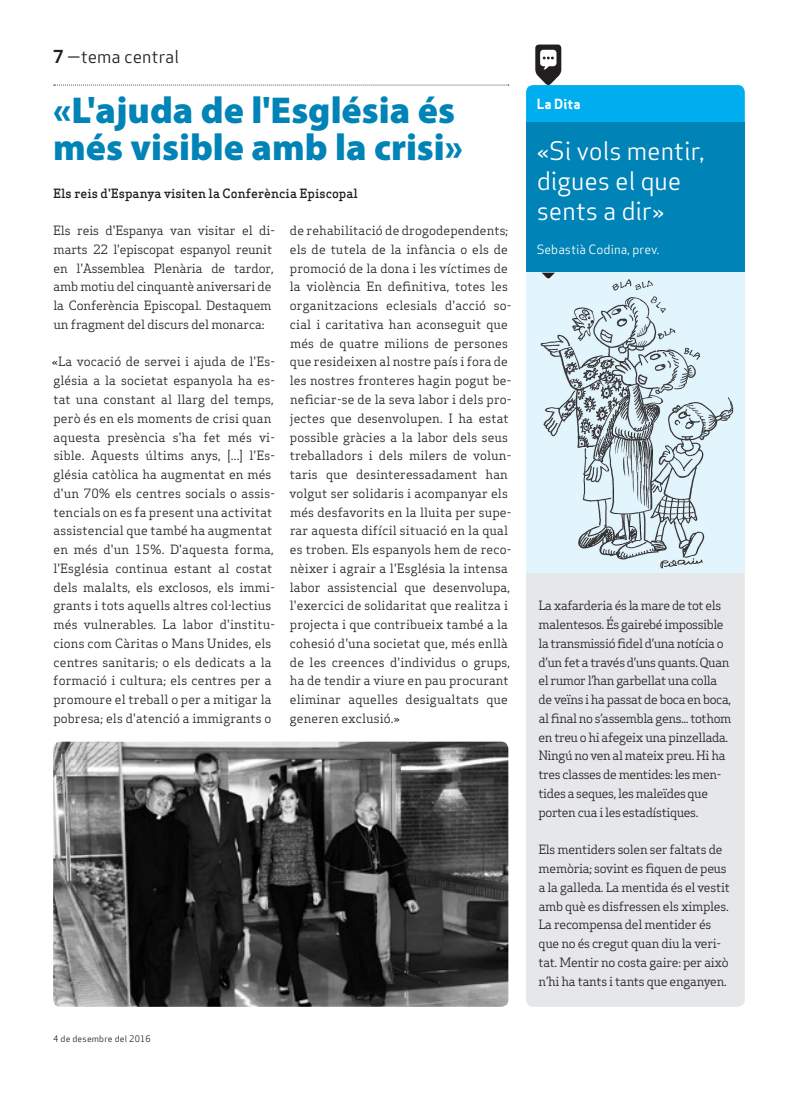
<style>
.page{position:relative;width:798px;height:1099px;background:#fff}
.page>*{position:absolute;margin:0;border:0;box-sizing:border-box;transform-origin:0 0}
.Titulars{font:900 37.5px/37.5px "Myriad Pro";color:#0083b6}
.Subtitol_Secció{font:25px/30px "Apex Sans Book T";color:#fff}
.Capçalera{font:17.5px "Apex Sans Book T";color:#231f20}
.Titular_Secció_Petit{font:13.75px "Apex Sans Bold T";color:#fff}
.Text_General{font:12.5px/18.8px "Apex Serif";letter-spacing:.01em;color:#231f20}
.Text_General-2{font:12.5px/18.8px "Apex Serif";letter-spacing:-.03em;color:#231f20}
.Text_General-3{font:12.5px/18.8px "Apex Serif";letter-spacing:-.02em;color:#231f20}
.Text_General-4{font:12.5px/18.8px "Apex Serif";letter-spacing:-.01em;color:#231f20}
.Autors{font:500 12.5px "Apex Serif";color:#231f20}
.Titulars-2{font:12.5px "Apex Sans Book T";color:#fff}
.Data_Peu{font:8.75px "Apex Sans Book T";letter-spacing:.02em;color:#231f20}
.s1{font-family:"Apex Sans Bold T"}
</style>
<div class="page">
<svg style="left:54px;top:85px;width:454px;height:1px"></svg>
<img style="left:53px;top:741px;width:455px;height:265px">
<div style="left:526px;top:573px;width:218px;height:433px;background:#e6e7e9"></div>
<div style="left:526px;top:123px;width:218px;height:150px;background:#0083b6"></div>
<img style="left:526px;top:273px;width:218px;height:300px">
<svg style="left:541px;top:273px;width:13px;height:6px"></svg>
<svg style="left:526px;top:45px;width:218px;height:78px"></svg>
<p class="Capçalera" style="left:53px;top:46px;width:127px"><span class="s1">7</span> —tema central</p>
<p class="Titulars" style="left:53px;top:90px;width:411px">«L'ajuda de l'Església és més visible amb la crisi»</p>
<p class="Autors" style="left:53px;top:185px;width:306px">Els reis d'Espanya visiten la Conferència Episcopal</p>
<p class="Text_General-4" style="left:53px;top:221px;width:223px">Els reis d'Espanya van visitar el di&shy;marts 22 l'episcopat espanyol reunit en l'Assemblea Plenària de tardor, amb motiu del cinquantè aniversari de la Conferència Episcopal. Destaquem un fragment del discurs del monarca:</p>
<p class="Text_General" style="left:52px;top:352px;width:224px">«La vocació de servei i ajuda de l'Es&shy;glésia a la societat espanyola ha es&shy;tat una constant al llarg del temps, però és en els moments de crisi quan aquesta presència s'ha fet més vi&shy;sible. Aquests últims anys, [...] l'Es&shy;glésia catòlica ha augmentat en més d'un 70% els centres socials o assis&shy;tencials on es fa present una activitat assistencial que també ha augmentat en més d'un 15%. D'aquesta forma, l'Església continua estant al costat dels malalts, els exclosos, els immi&shy;grants i tots aquells altres col·lectius més vulnerables. La labor d'institu&shy;cions com Càritas o Mans Unides, els centres sanitaris; o els dedicats a la formació i cultura; els centres per a promoure el treball o per a mitigar la pobresa; els d'atenció a immigrants o</p>
<p class="Text_General" style="left:289px;top:221px;width:223px">de rehabilitació de drogodependents; els de tutela de la infància o els de promoció de la dona i les víctimes de la violència En definitiva, totes les organitzacions eclesials d'acció so&shy;cial i caritativa han aconseguit que més de quatre milions de persones que resideixen al nostre país i fora de les nostres fronteres hagin pogut be&shy;neficiar-se de la seva labor i dels pro&shy;jectes que desenvolupen. I ha estat possible gràcies a la labor dels seus treballadors i dels milers de volun&shy;taris que desinteressadament han volgut ser solidaris i acompanyar els més desfavorits en la lluita per supe&shy;rar aquesta difícil situació en la qual es troben. Els espanyols hem de reco&shy;nèixer i agrair a l'Església la intensa labor assistencial que desenvolupa, l'exercici de solidaritat que realitza i projecta i que contribueix també a la cohesió d'una societat que, més enllà de les creences d'individus o grups, ha de tendir a viure en pau procurant eliminar aquelles desigualtats que generen exclusió.»</p>
<p class="Data_Peu" style="left:53px;top:1032px;width:99px">4 de desembre del 2016</p>
<p class="Titular_Secció_Petit" style="left:536px;top:95px;width:45px">La Dita</p>
<p class="Subtitol_Secció" style="left:536px;top:136px;width:169px">«Si vols mentir, digues el que sents a dir»</p>
<p class="Titulars-2" style="left:536px;top:241px;width:124px">Sebastià Codina, prev.</p>
<p class="Text_General-2" style="left:538px;top:596px;width:194px">La xafarderia és la mare de tot els malentesos. És gairebé impossible la transmissió fidel d’una notícia o d’un fet a través d’uns quants. Quan el rumor l’han garbellat una colla de veïns i ha passat de boca en boca, al final no s’assembla gens... tothom en treu o hi afegeix una pinzellada.<br>Ningú no ven al mateix preu. Hi ha tres classes de mentides: les men&shy;tides a seques, les maleïdes que porten cua i les estadístiques.</p>
<p class="Text_General-3" style="left:538px;top:840px;width:193px">Els mentiders solen ser faltats de memòria; sovint es fiquen de peus a la galleda. La mentida és el vestit amb què es disfressen els ximples.<br>La recompensa del mentider és que no és cregut quan diu la veri&shy;tat. Mentir no costa gaire: per això n’hi ha tants i tants que enganyen.</p>
</div>
